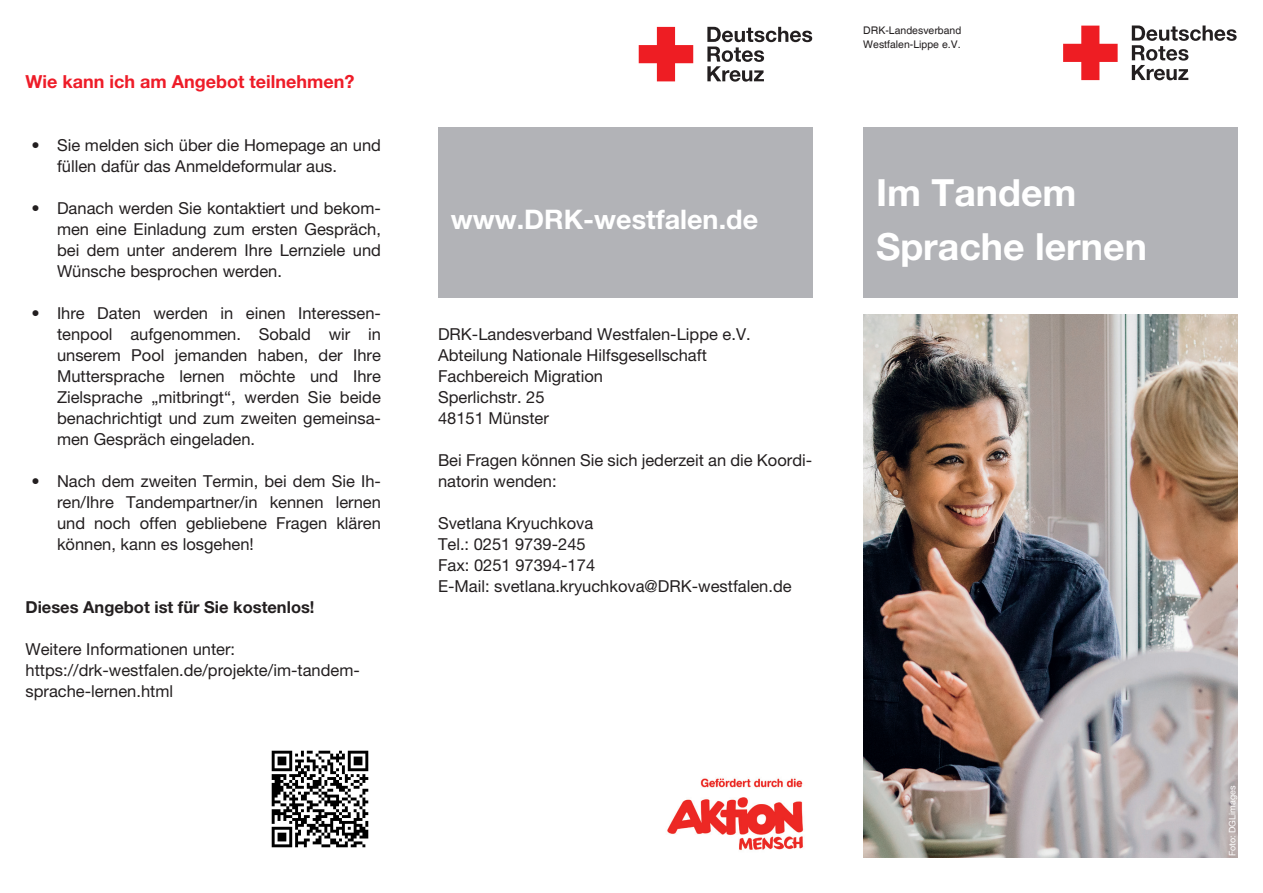
<style>
.page{position:relative;width:1263px;height:893px;background:#fff}
.page>*{position:absolute;margin:0;border:0;box-sizing:border-box;transform-origin:0 0}
.t1{font:700 37.5px/54px "Helvetica Neue";color:#fff}
.t2{font:700 27px "Helvetica Neue";color:#fff}
.t3{font:700 18px "Helvetica Neue";color:#ee1c28}
.t4{font:16.5px/21px "Helvetica Neue";color:#231f20}
.t5{font:700 16.5px "Helvetica Neue";color:#231f20}
.t6{font:10.5px/13.5px "Helvetica";color:#231f20}
.t7{font:9px "Helvetica Neue";color:#fff}
</style>
<div class="page">
<svg style="left:639px;top:27px;width:54px;height:54px"></svg>
<svg style="left:707px;top:27px;width:105px;height:55px"></svg>
<div style="left:863px;top:128px;width:374px;height:170px;background:#b2b3b7"></div>
<svg style="left:1063px;top:26px;width:54px;height:54px"></svg>
<svg style="left:1132px;top:26px;width:104px;height:54px"></svg>
<img style="left:863px;top:315px;width:374px;height:542px">
<img style="left:667px;top:778px;width:137px;height:72px">
<div style="left:438px;top:128px;width:374px;height:170px;background:#b2b3b7"></div>
<img style="left:271px;top:750px;width:98px;height:98px">
<p class="t3" style="left:26px;top:71px;width:330px">Wie kann ich am Angebot teilnehmen?</p>
<p class="t4" style="left:57px;top:135px;width:325px;text-indent:-26px">• Sie melden sich über die Homepage an und füllen dafür das Anmeldeformular aus.</p>
<p class="t4" style="left:57px;top:198px;width:325px;text-align:justify;text-indent:-26px">• Danach werden Sie kontaktiert und bekom&shy;men eine Einladung zum ersten Gespräch, bei dem unter anderem Ihre Lernziele und Wünsche besprochen werden.</p>
<p class="t4" style="left:57px;top:303px;width:325px;text-align:justify;text-indent:-26px">• Ihre Daten werden in einen Interessen&shy;tenpool aufgenommen. Sobald wir in unserem Pool jemanden haben, der Ihre Muttersprache lernen möchte und Ihre Zielsprache „mitbringt“, werden Sie beide benachrichtigt und zum zweiten gemeinsa&shy;men Gespräch eingeladen.</p>
<p class="t4" style="left:57px;top:471px;width:325px;text-align:justify;text-indent:-26px">• Nach dem zweiten Termin, bei dem Sie Ih&shy;ren/Ihre Tandempartner/in kennen lernen und noch offen gebliebene Fragen klären können, kann es losgehen!</p>
<p class="t5" style="left:26px;top:597px;width:291px">Dieses Angebot ist für Sie kostenlos!</p>
<p class="t4" style="left:26px;top:639px;width:336px">Weitere Informationen unter: https://drk-westfalen.de/projekte/im-tandem&shy;sprache-lernen.html</p>
<h2 class="t2" style="left:451px;top:202px;width:309px">www.DRK-westfalen.de</h2>
<p class="t4" style="left:438px;top:324px;width:314px">DRK-Landesverband Westfalen-Lippe e.V.<br>Abteilung Nationale Hilfsgesellschaft<br>Fachbereich Migration<br>Sperlichstr. 25<br>48151 Münster</p>
<p class="t4" style="left:438px;top:450px;width:376px">Bei Fragen können Sie sich jederzeit an die Koordi&shy;natorin wenden:</p>
<p class="t4" style="left:438px;top:513px;width:355px">Svetlana Kryuchkova<br>Tel.: 0251 9739-245<br>Fax: 0251 97394-174<br>E-Mail: svetlana.kryuchkova@DRK-westfalen.de</p>
<p class="t6" style="left:863px;top:24px;width:100px">DRK-Landesverband<br>Westfalen-Lippe e.V.</p>
<h1 class="t1" style="left:876px;top:165px;width:272px">Im Tandem<br>Sprache lernen</h1>
<p class="t7" style="left:1227px;top:856px;width:72px;rotate:-90deg">Foto: DGLimages</p>
</div>
